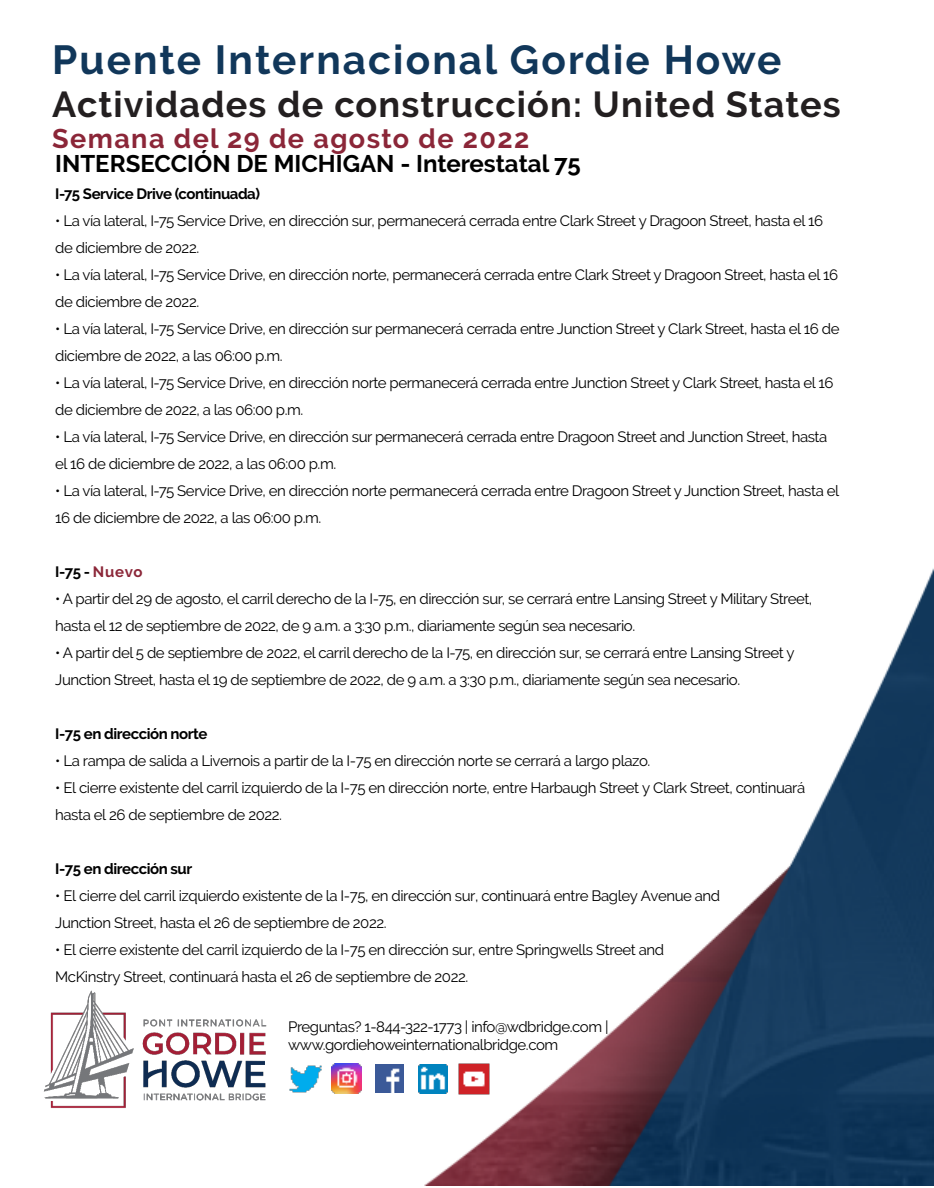
<style>
.page{position:relative;width:934px;height:1188px;background:#fff}
.page>*{position:absolute;margin:0;border:0;box-sizing:border-box;transform-origin:0 0}
.t1{font:700 40.5px "Raleway";letter-spacing:.05em;color:#11375a}
.t2{font:700 36px "Raleway";letter-spacing:.03em;color:#231f20}
.t3{font:700 27px "Raleway";letter-spacing:.05em;color:#8b2638}
.t4{font:700 24px "Raleway";color:#000}
.t5{font:15px/27px "Raleway";letter-spacing:-.03em;color:#000}
.t6{font:700 15px "Raleway";letter-spacing:-.03em;color:#000}
.s1{color:#8b2638}
</style>
<div class="page">
<img style="left:334px;top:568px;width:599px;height:618px">
<img style="left:289px;top:1065px;width:33px;height:28px">
<img style="left:376px;top:1065px;width:28px;height:28px">
<img style="left:418px;top:1064px;width:29px;height:29px">
<img style="left:458px;top:1063px;width:32px;height:32px">
<img style="left:331px;top:1064px;width:30px;height:30px">
<img style="left:43px;top:990px;width:224px;height:118px">
<h1 class="t1" style="left:52px;top:36px;width:730px">Puente Internacional Gordie Howe</h1>
<h2 class="t2" style="left:52px;top:84px;width:789px">Actividades de construcción: United States</h2>
<h3 class="t3" style="left:52px;top:123px;width:478px">Semana del 29 de agosto de 2022</h3>
<h3 class="t4" style="left:55px;top:150px;width:526px">INTERSECCIÓN DE MICHIGAN - Interestatal 75</h3>
<p class="t6" style="left:55px;top:185px;width:206px">I-75 Service Drive (continuada)</p>
<p class="t5" style="left:55px;top:207px;width:769px">• La vía lateral, I-75 Service Drive, en dirección sur, permanecerá cerrada entre Clark Street y Dragoon Street, hasta el 16 de diciembre de 2022.</p>
<p class="t5" style="left:55px;top:261px;width:784px">• La vía lateral, I-75 Service Drive, en dirección norte, permanecerá cerrada entre Clark Street y Dragoon Street, hasta el 16 de diciembre de 2022.</p>
<p class="t5" style="left:55px;top:315px;width:785px">• La vía lateral, I-75 Service Drive, en dirección sur permanecerá cerrada entre Junction Street y Clark Street, hasta el 16 de diciembre de 2022, a las 06:00 p.m.</p>
<p class="t5" style="left:55px;top:369px;width:779px">• La vía lateral, I-75 Service Drive, en dirección norte permanecerá cerrada entre Junction Street y Clark Street, hasta el 16 de diciembre de 2022, a las 06:00 p.m.</p>
<p class="t5" style="left:55px;top:423px;width:773px">• La vía lateral, I-75 Service Drive, en dirección sur permanecerá cerrada entre Dragoon Street and Junction Street, hasta el 16 de diciembre de 2022, a las 06:00 p.m.</p>
<p class="t5" style="left:55px;top:477px;width:785px">• La vía lateral, I-75 Service Drive, en dirección norte permanecerá cerrada entre Dragoon Street y Junction Street, hasta el<br>16 de diciembre de 2022, a las 06:00 p.m.</p>
<p class="t6" style="left:55px;top:563px;width:89px">I-75 - <span class="s1">Nuevo</span></p>
<p class="t5" style="left:55px;top:585px;width:758px">• A partir del 29 de agosto, el carril derecho de la I-75, en dirección sur, se cerrará entre Lansing Street y Military Street, hasta el 12 de septiembre de 2022, de 9 a.m. a 3:30 p.m., diariamente según sea necesario.</p>
<p class="t5" style="left:55px;top:639px;width:740px">• A partir del 5 de septiembre de 2022, el carril derecho de la I-75, en dirección sur, se cerrará entre Lansing Street y<br>Junction Street, hasta el 19 de septiembre de 2022, de 9 a.m. a 3:30 p.m., diariamente según sea necesario.</p>
<p class="t6" style="left:55px;top:725px;width:154px">I-75 en dirección norte</p>
<p class="t5" style="left:55px;top:747px;width:596px">• La rampa de salida a Livernois a partir de la I-75 en dirección norte se cerrará a largo plazo.</p>
<p class="t5" style="left:55px;top:774px;width:751px">• El cierre existente del carril izquierdo de la I-75 en dirección norte, entre Harbaugh Street y Clark Street, continuará hasta el 26 de septiembre de 2022.</p>
<p class="t6" style="left:55px;top:860px;width:138px">I-75 en dirección sur</p>
<p class="t5" style="left:55px;top:882px;width:666px">• El cierre del carril izquierdo existente de la I-75, en dirección sur, continuará entre Bagley Avenue and<br>Junction Street, hasta el 26 de septiembre de 2022.</p>
<p class="t5" style="left:55px;top:936px;width:610px">• El cierre existente del carril izquierdo de la I-75 en dirección sur, entre Springwells Street and<br>McKinstry Street, continuará hasta el 26 de septiembre de 2022.</p>
<p class="t5" style="left:288px;top:1018px;width:322px;line-height:18px">Preguntas? 1-844-322-1773 | info@wdbridge.com | www.gordiehoweinternationalbridge.com</p>
</div>
